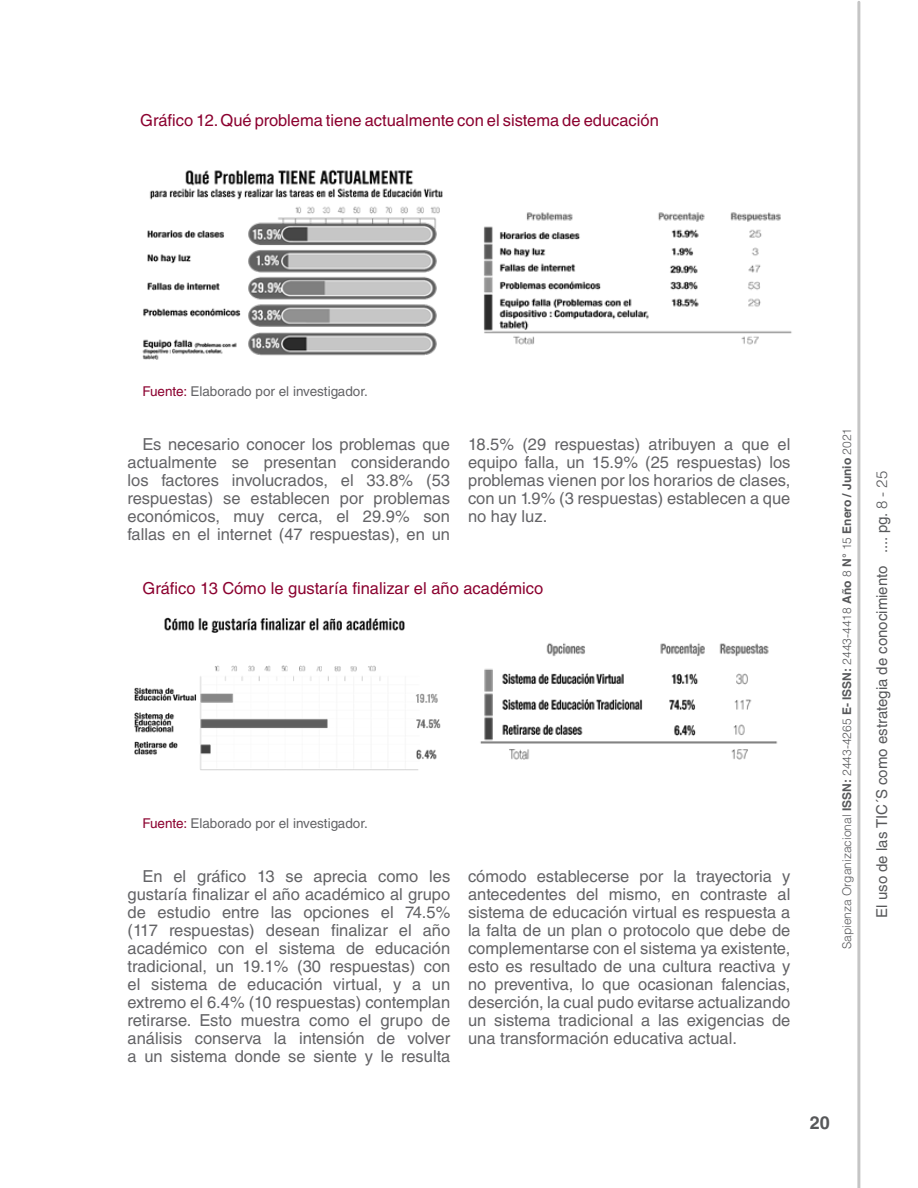
<style>
.page{position:relative;width:918px;height:1188px;background:#fff}
.page>*{position:absolute;margin:0;border:0;box-sizing:border-box;transform-origin:0 0}
.t1{font:700 18px "Helvetica LT Std";color:#57585a}
.txt{font:16.5px/18px "Helvetica LT Std";color:#636366;text-align:justify}
.txt-2{font:16.5px "Helvetica LT Std";color:#8b012f}
.t2{font:15px "Helvetica LT Std";color:#57585a}
.Pie_Imagen{font:13.5px "Helvetica LT Std";color:#636366}
.t3{font:300 12px "Helvetica LT Std";color:#57585a}
.s1{color:#8b012f}
.s2{font-weight:700}
.s3{font-weight:300}
</style>
<div class="page">
<hr style="left:857px;top:2px;width:3px;height:1186px;background:#3e3e3f">
<img style="left:142px;top:169px;width:301px;height:191px">
<img style="left:483px;top:212px;width:309px;height:133px">
<img style="left:134px;top:617px;width:307px;height:154px">
<img style="left:480px;top:643px;width:298px;height:117px">
<p class="txt-2" style="left:140px;top:111px;width:520px">Gráfico 12. Qué problema tiene actualmente con el sistema de educación</p>
<p class="Pie_Imagen" style="left:143px;top:383px;width:227px"><span class="s1">Fuente:</span> Elaborado por el investigador.</p>
<p class="txt" style="left:128px;top:435px;width:324px;text-indent:15px">Es necesario conocer los problemas que actualmente se presentan considerando los factores involucrados, el 33.8% (53 respuestas) se establecen por problemas económicos, muy cerca, el 29.9% son fallas en el internet (47 respuestas), en un</p>
<p class="txt" style="left:468px;top:435px;width:324px">18.5% (29 respuestas) atribuyen a que el equipo falla, un 15.9% (25 respuestas) los problemas vienen por los horarios de clases, con un 1.9% (3 respuestas) establecen a que no hay luz.</p>
<p class="txt-2" style="left:143px;top:579px;width:402px">Gráfico 13 Cómo le gustaría finalizar el año académico</p>
<p class="Pie_Imagen" style="left:143px;top:815px;width:227px"><span class="s1">Fuente:</span> Elaborado por el investigador.</p>
<p class="txt" style="left:128px;top:867px;width:324px;text-indent:15px">En el gráfico 13 se aprecia como les gustaría finalizar el año académico al grupo de estudio entre las opciones el 74.5% (117 respuestas) desean finalizar el año académico con el sistema de educación tradicional, un 19.1% (30 respuestas) con el sistema de educación virtual, y a un extremo el 6.4% (10 respuestas) contemplan retirarse. Esto muestra como el grupo de análisis conserva la intensión de volver a un sistema donde se siente y le resulta</p>
<p class="txt" style="left:468px;top:867px;width:324px">cómodo establecerse por la trayectoria y antecedentes del mismo, en contraste al sistema de educación virtual es respuesta a la falta de un plan o protocolo que debe de complementarse con el sistema ya existente, esto es resultado de una cultura reactiva y no preventiva, lo que ocasionan falencias, deserción, la cual pudo evitarse actualizando un sistema tradicional a las exigencias de una transformación educativa actual.</p>
<p class="t3" style="left:839px;top:949px;width:523px;rotate:-90deg">Sapienza Organizacional <span class="s2">ISSN:</span> 2443-4265 <span class="s2">E- ISSN:</span> 2443-4418 <span class="s2">Año</span> 8 <span class="s2">N°</span> 15 <span class="s2">Enero / Junio</span> 2021</p>
<p class="t1" style="left:810px;top:1112px;width:22px">20</p>
<p class="t2" style="left:873px;top:918px;width:448px;rotate:-90deg">El uso de las TIC´S como estrategia de conocimiento .... pg. <span class="s3">8 - 25</span></p>
</div>
